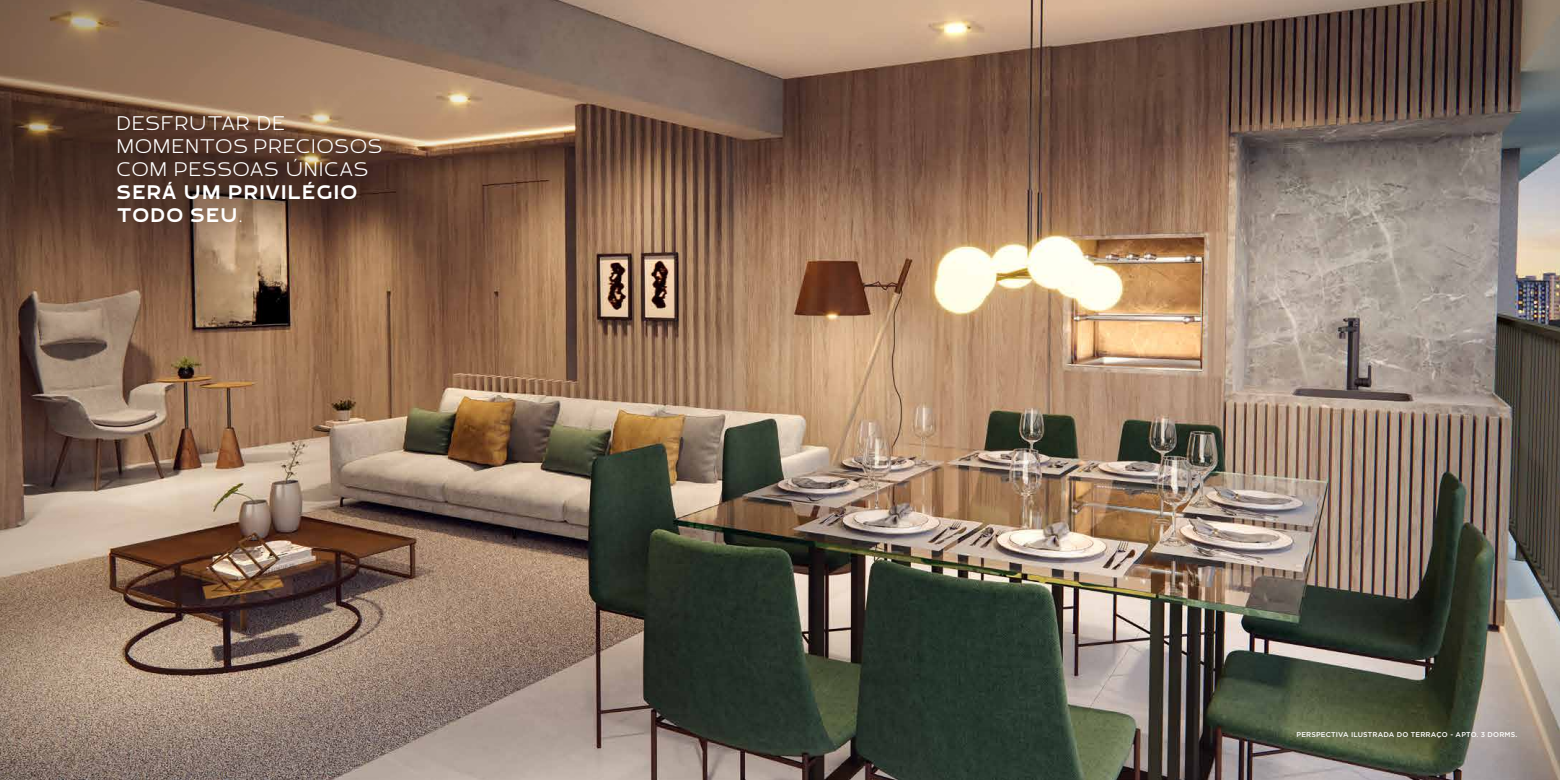
<style>
.page{position:relative;width:1560px;height:780px;background:#fff}
.page>*{position:absolute;margin:0;border:0;box-sizing:border-box;transform-origin:0 0}
.t1{font:300 20px/23px "Brinnan";letter-spacing:.095em;color:#fff}
.t2{font:700 20px/23px "Brinnan";letter-spacing:.095em;color:#fff}
.t3{font:500 7px "Gotham";letter-spacing:.025em;color:#fff}
.s1{font-weight:300}
</style>
<div class="page">
<img style="left:0;top:0;width:1559px;height:780px">
<p class="t1" style="left:117px;top:113px;width:266px">DESFRUTAR DE<br>MOMENTOS PRECIOSOS<br>COM PESSOAS ÚNICAS</p>
<p class="t2" style="left:117px;top:183px;width:241px">SERÁ UM PRIVILÉGIO<br>TODO SEU<span class="s1">.</span></p>
<p class="t3" style="left:1296px;top:731px;width:222px">PERSPECTIVA ILUSTRADA DO TERRAÇO - APTO. 3 DORMS.</p>
</div>
